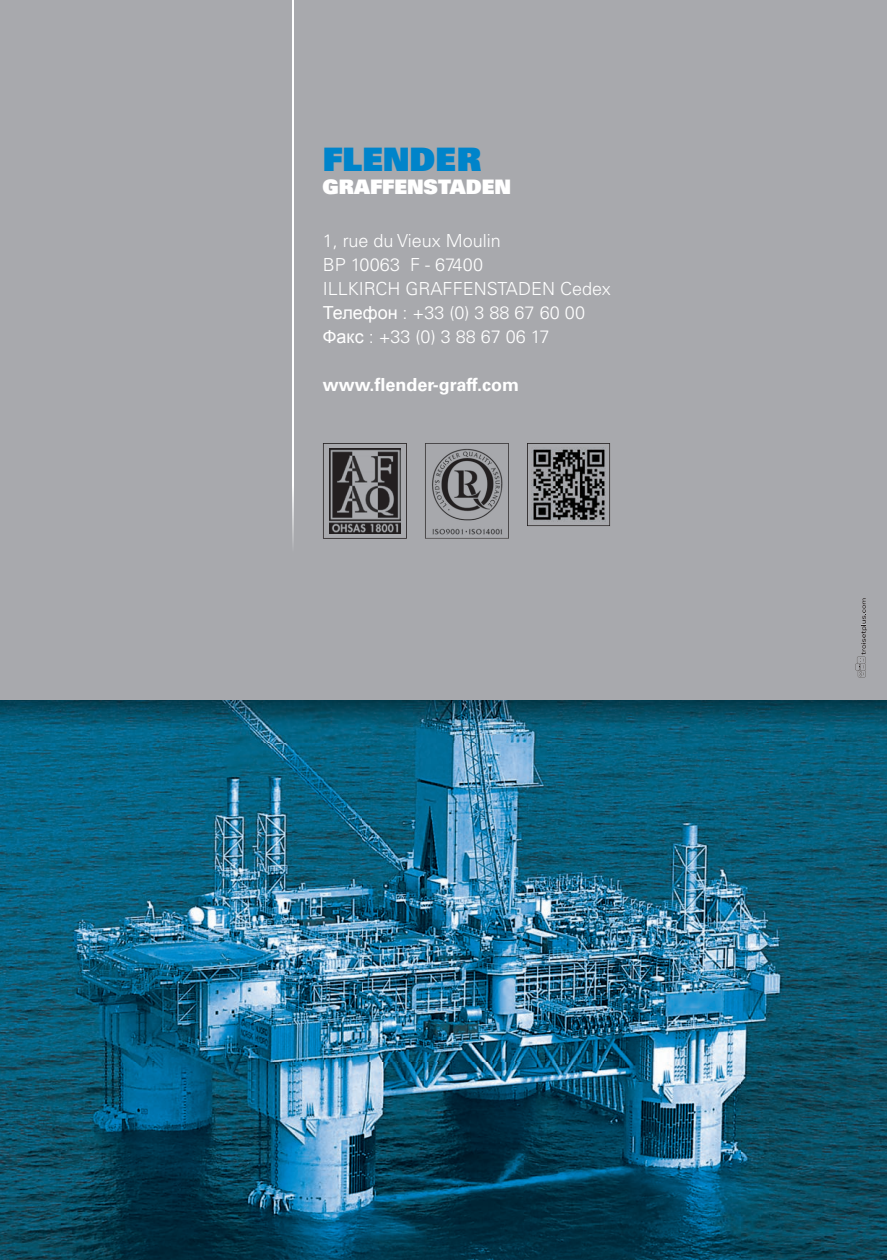
<style>
.page{position:relative;width:887px;height:1260px;background:#fff}
.page>*{position:absolute;margin:0;border:0;box-sizing:border-box;transform-origin:0 0}
.t1{font:900 32.4px "Univers";color:#0084ca}
.t2{font:900 19.95px "Univers";color:#fff}
.t3{font:300 18px/24px "Univers";color:#fff}
.t4{font:700 18px "Univers";color:#fff}
.s1{font-family:"Arial";font-weight:400}
</style>
<div class="page">
<div style="left:0;top:0;width:887px;height:701px;background:#a8a9ad"></div>
<img style="left:0;top:701px;width:887px;height:559px">
<svg style="left:292px;top:0;width:1px;height:552px"></svg>
<svg style="left:855px;top:598px;width:12px;height:79px"></svg>
<svg style="left:425px;top:443px;width:84px;height:96px"></svg>
<img style="left:425px;top:443px;width:83px;height:95px">
<svg style="left:323px;top:443px;width:84px;height:96px;background:#69686a"></svg>
<svg style="left:527px;top:443px;width:83px;height:83px;background:#636466"></svg>
<img style="left:847px;top:742px;width:40px;height:518px">
<h1 class="t1" style="left:323px;top:138px;width:160px">FLENDER</h1>
<p class="t2" style="left:323px;top:173px;width:190px">GRAFFENSTADEN</p>
<p class="t3" style="left:323px;top:228px;width:289px">1, rue du Vieux Moulin<br>BP 10063 F - 67400<br>ILLKIRCH GRAFFENSTADEN Cedex<br><span class="s1">Телефон</span> : +33 (0) 3 88 67 60 00<br><span class="s1">Факс</span> : +33 (0) 3 88 67 06 17</p>
<p class="t4" style="left:323px;top:374px;width:198px">www.flender-graff.com</p>
</div>
